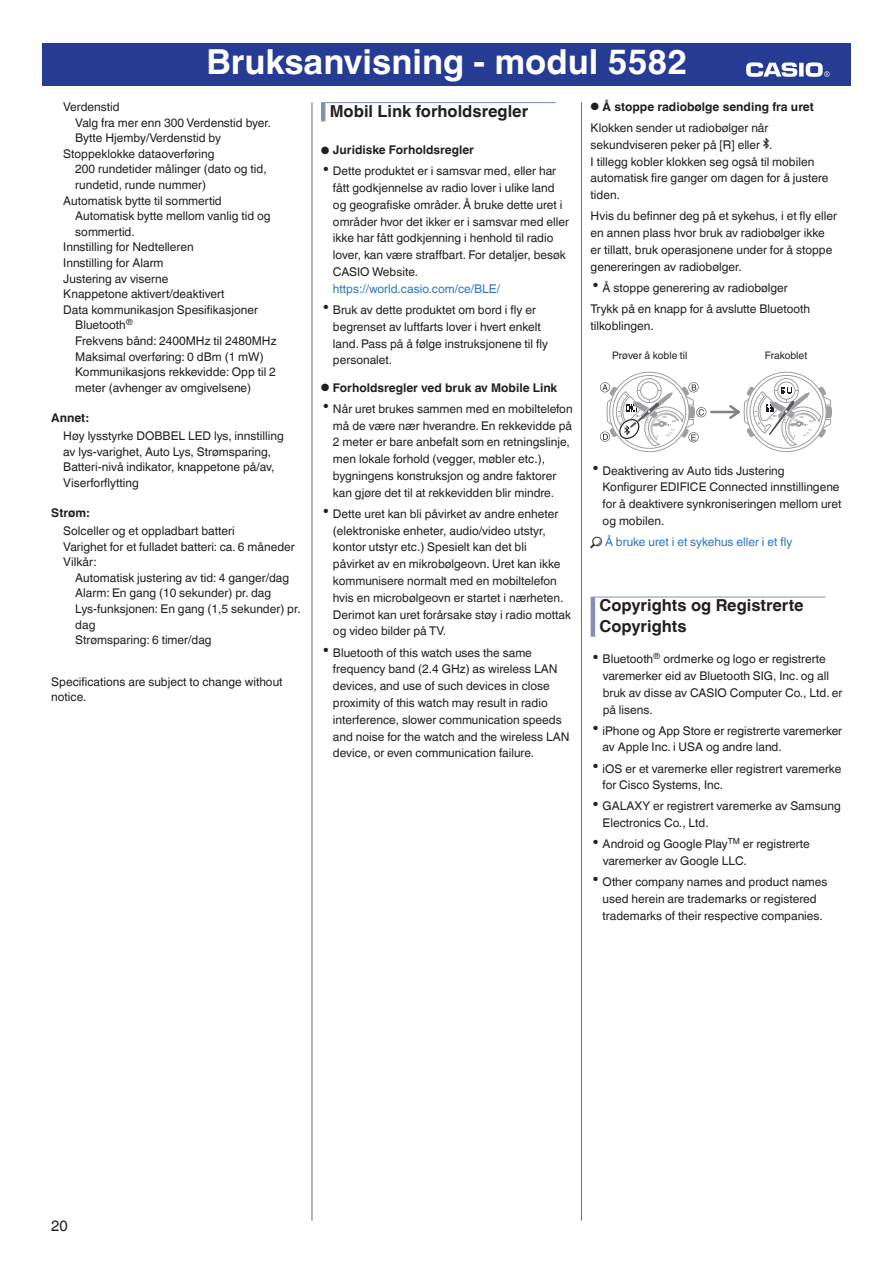
<style>
.page{position:relative;width:892px;height:1262px;background:#fff}
.page>*{position:absolute;margin:0;border:0;box-sizing:border-box;transform-origin:0 0}
.t1{font:700 34.5px "Helvetica World";color:#fff}
.t2{font:700 16.5px/21px "Helvetica World";color:#231f20}
.t3{font:15px "Helvetica World";color:#231f20}
.t4{font:12px/16.8px "Helvetica World";color:#231f20}
.t5{font:700 12px/21px "Helvetica World";color:#231f20}
.t6{font:12px "Helvetica World";color:#2e76bc}
.t7{font:10.35px "Helvetica World";color:#231f20}
.s1{font-weight:400;font-size:10.5px}
.s2{font-weight:400}
.s3{font-family:"CASIO watch 01"}
.s4{font-family:"CASIO watch 01";color:#231f20}
</style>
<div class="page">
<div style="left:43px;top:43px;width:808px;height:42px;background:#263b94"></div>
<svg style="left:799px;top:63px;width:4px;height:14px"></svg>
<svg style="left:746px;top:62px;width:51px;height:15px"></svg>
<svg style="left:806px;top:62px;width:23px;height:15px"></svg>
<hr style="left:312px;top:102px;width:1px;height:1119px;background:#6c6d70">
<hr style="left:581px;top:102px;width:1px;height:1119px;background:#6c6d70">
<hr style="left:321px;top:102px;width:235px;height:1px;background:#8290b6">
<hr style="left:321px;top:103px;width:4px;height:18px;background:#8290b6">
<svg style="left:609px;top:372px;width:80px;height:80px"></svg>
<svg style="left:747px;top:372px;width:79px;height:80px"></svg>
<svg style="left:600px;top:378px;width:232px;height:68px"></svg>
<hr style="left:591px;top:597px;width:234px;height:1px;background:#8290b6">
<hr style="left:591px;top:597px;width:4px;height:40px;background:#8290b6">
<h1 class="t1" style="left:206px;top:42px;width:482px">Bruksanvisning - modul 5582</h1>
<p class="t4" style="left:63px;top:98px;width:58px">Verdenstid</p>
<p class="t4" style="left:75px;top:114px;width:197px">Valg fra mer enn 300 Verdenstid byer.</p>
<p class="t4" style="left:75px;top:130px;width:147px">Bytte Hjemby/Verdenstid by</p>
<p class="t4" style="left:63px;top:145px;width:153px">Stoppeklokke dataoverføring</p>
<p class="t4" style="left:75px;top:161px;width:193px">200 rundetider målinger (dato og tid,</p>
<p class="t4" style="left:75px;top:176px;width:132px">rundetid, runde nummer)</p>
<p class="t4" style="left:63px;top:192px;width:160px">Automatisk bytte til sommertid</p>
<p class="t4" style="left:75px;top:208px;width:197px">Automatisk bytte mellom vanlig tid og</p>
<p class="t4" style="left:75px;top:223px;width:61px">sommertid.</p>
<p class="t4" style="left:63px;top:239px;width:132px">Innstilling for Nedtelleren</p>
<p class="t4" style="left:63px;top:254px;width:102px">Innstilling for Alarm</p>
<p class="t4" style="left:63px;top:270px;width:107px">Justering av viserne</p>
<p class="t4" style="left:63px;top:286px;width:163px">Knappetone aktivert/deaktivert</p>
<p class="t4" style="left:63px;top:301px;width:196px">Data kommunikasjon Spesifikasjoner</p>
<p class="t4" style="left:75px;top:317px;width:59px">Bluetooth<sup>®</sup></p>
<p class="t4" style="left:75px;top:332px;width:203px">Frekvens bånd: 2400MHz til 2480MHz</p>
<p class="t4" style="left:75px;top:348px;width:190px">Maksimal overføring: 0 dBm (1 mW)</p>
<p class="t4" style="left:75px;top:364px;width:202px">Kommunikasjons rekkevidde: Opp til 2</p>
<p class="t4" style="left:75px;top:379px;width:177px">meter (avhenger av omgivelsene)</p>
<p class="t5" style="left:51px;top:408px;width:39px">Annet:</p>
<p class="t4" style="left:63px;top:428px;width:222px;line-height:15.6px">Høy lysstyrke DOBBEL LED lys, innstilling av lys-varighet, Auto Lys, Strømsparing, Batteri-nivå indikator, knappetone på/av, Viserforflytting</p>
<p class="t5" style="left:51px;top:503px;width:40px">Strøm:</p>
<p class="t4" style="left:63px;top:523px;width:233px;line-height:15.6px">Solceller og et oppladbart batteri<br>Varighet for et fulladet batteri: ca. 6 måneder<br>Vilkår:</p>
<p class="t4" style="left:75px;top:570px;width:227px;line-height:15.6px">Automatisk justering av tid: 4 ganger/dag<br>Alarm: En gang (10 sekunder) pr. dag<br>Lys-funksjonen: En gang (1,5 sekunder) pr. dag<br>Strømsparing: 6 timer/dag</p>
<p class="t4" style="left:51px;top:674px;width:233px;line-height:15.6px">Specifications are subject to change without notice.</p>
<h2 class="t2" style="left:330px;top:101px;width:200px">Mobil Link forholdsregler</h2>
<p class="t5" style="left:321px;top:140px;width:154px"><span class="s1">●</span> Juridiske Forholdsregler</p>
<p class="t4" style="left:333px;top:163px;width:238px;text-indent:-10px"><sup>●</sup> Dette produktet er i samsvar med, eller har fått godkjennelse av radio lover i ulike land og geografiske områder. Å bruke dette uret i områder hvor det ikker er i samsvar med eller ikke har fått godkjenning i henhold til radio lover, kan være straffbart. For detaljer, besøk CASIO Website.</p>
<p class="t6" style="left:333px;top:282px;width:169px">https://world.casio.com/ce/BLE/</p>
<p class="t4" style="left:333px;top:301px;width:217px;text-indent:-10px"><sup>●</sup> Bruk av dette produktet om bord i fly er begrenset av luftfarts lover i hvert enkelt land. Pass på å følge instruksjonene til fly personalet.</p>
<p class="t5" style="left:321px;top:377px;width:238px"><span class="s1">●</span> Forholdsregler ved bruk av Mobile Link</p>
<p class="t4" style="left:333px;top:400px;width:241px;text-indent:-10px"><sup>●</sup> Når uret brukes sammen med en mobiltelefon må de være nær hverandre. En rekkevidde på 2 meter er bare anbefalt som en retningslinje, men lokale forhold (vegger, møbler etc.), bygningens konstruksjon og andre faktorer kan gjøre det til at rekkevidden blir mindre.</p>
<p class="t4" style="left:333px;top:505px;width:239px;text-indent:-10px"><sup>●</sup> Dette uret kan bli påvirket av andre enheter (elektroniske enheter, audio/video utstyr, kontor utstyr etc.) Spesielt kan det bli påvirket av en mikrobølgeovn. Uret kan ikke kommunisere normalt med en mobiltelefon hvis en microbølgeovn er startet i nærheten.<br>Derimot kan uret forårsake støy i radio mottak og video bilder på TV.</p>
<p class="t4" style="left:333px;top:644px;width:238px;text-indent:-10px"><sup>●</sup> Bluetooth of this watch uses the same frequency band (2.4 GHz) as wireless LAN devices, and use of such devices in close proximity of this watch may result in radio interference, slower communication speeds and noise for the watch and the wireless LAN device, or even communication failure.</p>
<p class="t5" style="left:591px;top:96px;width:225px"><span class="s1">●</span> Å stoppe radiobølge sending fra uret<br><span class="s2">Klokken sender ut radiobølger når</span></p>
<p class="t4" style="left:591px;top:136px;width:239px">sekundviseren peker på [R] eller <span class="s3">e</span>.<br>I tillegg kobler klokken seg også til mobilen automatisk fire ganger om dagen for å justere tiden.</p>
<p class="t4" style="left:591px;top:208px;width:248px">Hvis du befinner deg på et sykehus, i et fly eller en annen plass hvor bruk av radiobølger ikke er tillatt, bruk operasjonene under for å stoppe genereringen av radiobølger.</p>
<p class="t4" style="left:591px;top:277px;width:221px;line-height:21px"><sup>●</sup> Å stoppe generering av radiobølger<br>Trykk på en knapp for å avslutte Bluetooth</p>
<p class="t4" style="left:591px;top:317px;width:65px">tilkoblingen.</p>
<p class="t7" style="left:612px;top:350px;width:77px">Prøver å koble til</p>
<p class="t7" style="left:765px;top:350px;width:44px">Frakoblet</p>
<p class="t4" style="left:603px;top:462px;width:240px;text-indent:-10px"><sup>●</sup> Deaktivering av Auto tids Justering Konfigurer EDIFICE Connected innstillingene for å deaktivere synkroniseringen mellom uret og mobilen.</p>
<p class="t6" style="left:591px;top:535px;width:203px"><span class="s4">l</span> Å bruke uret i et sykehus eller i et fly</p>
<h2 class="t2" style="left:599px;top:595px;width:206px">Copyrights og Registrerte<br>Copyrights</h2>
<p class="t4" style="left:603px;top:651px;width:241px;text-indent:-10px"><sup>●</sup> Bluetooth<sup>®</sup> ordmerke og logo er registrerte varemerker eid av Bluetooth SIG, Inc. og all bruk av disse av CASIO Computer Co., Ltd. er på lisens.</p>
<p class="t4" style="left:603px;top:722px;width:241px;text-indent:-10px"><sup>●</sup> iPhone og App Store er registrerte varemerker av Apple Inc. i USA og andre land.</p>
<p class="t4" style="left:603px;top:760px;width:240px;text-indent:-10px"><sup>●</sup> iOS er et varemerke eller registrert varemerke for Cisco Systems, Inc.</p>
<p class="t4" style="left:603px;top:798px;width:240px;text-indent:-10px"><sup>●</sup> GALAXY er registrert varemerke av Samsung<br>Electronics Co., Ltd.</p>
<p class="t4" style="left:603px;top:836px;width:209px;text-indent:-10px"><sup>●</sup> Android og Google Play<sup>TM</sup> er registrerte varemerker av Google LLC.</p>
<p class="t4" style="left:593px;top:874px;width:236px;text-align:center"><sup>●</sup> Other company names and product names used herein are trademarks or registered trademarks of their respective companies.</p>
<p class="t3" style="left:51px;top:1217px;width:18px">20</p>
</div>
